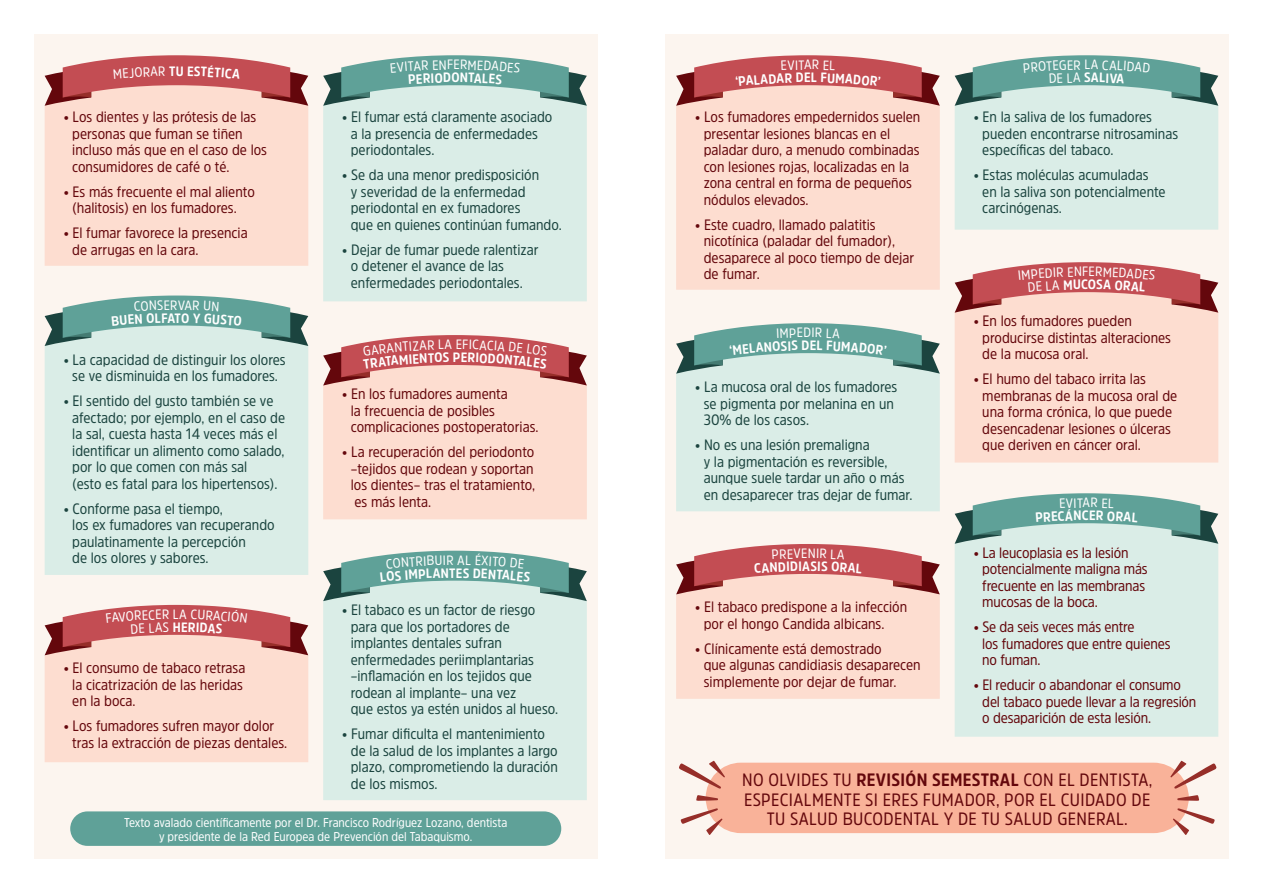
<style>
.page{position:relative;width:1263px;height:893px;background:#fff}
.page>*{position:absolute;margin:0;border:0;box-sizing:border-box;transform-origin:0 0}
.t1{font:17.85px/19.4px "Amsi Pro Narw";letter-spacing:.02em;color:#64070c;text-align:center}
.t2{font:15px/16.5px "Amsi Pro Narw";color:#64070c}
.t3{font:15px/16.5px "Amsi Pro Narw";color:#1b443f}
.t4{font:700 13.5px "Amsi Pro Narw";letter-spacing:.01em;color:#fff}
.t5{font:13.5px "Amsi Pro Narw";letter-spacing:.015em;color:#fff}
.t6{font:12.75px/14.2px "Amsi Pro Narw";color:#fff;text-align:center}
.s1{font-weight:700}
</style>
<div class="page">
<div style="left:34px;top:34px;width:563px;height:825px;background:#fcf5ef"></div>
<div style="left:665px;top:34px;width:564px;height:825px;background:#fcf5ef"></div>
<div style="left:45px;top:106px;width:263px;height:160px;background:#fdddd0"></div>
<div style="left:45px;top:346px;width:263px;height:229px;background:#daede7"></div>
<div style="left:676px;top:106px;width:264px;height:184px;background:#fdddd0"></div>
<div style="left:323px;top:106px;width:264px;height:195px;background:#daede7"></div>
<div style="left:323px;top:601px;width:264px;height:199px;background:#daede7"></div>
<div style="left:955px;top:313px;width:263px;height:150px;background:#fdddd0"></div>
<div style="left:955px;top:544px;width:263px;height:193px;background:#daede7"></div>
<div style="left:70px;top:811px;width:491px;height:35px;background:#5fa198;border-radius:17px"></div>
<div style="left:706px;top:763px;width:483px;height:70px;background:#f9b299;border-radius:35px"></div>
<svg style="left:1177px;top:795px;width:22px;height:6px"></svg>
<svg style="left:1170px;top:761px;width:46px;height:28px"></svg>
<svg style="left:1172px;top:808px;width:43px;height:27px"></svg>
<svg style="left:696px;top:795px;width:22px;height:6px"></svg>
<svg style="left:679px;top:761px;width:46px;height:28px"></svg>
<svg style="left:680px;top:808px;width:43px;height:27px"></svg>
<svg style="left:45px;top:55px;width:263px;height:51px;background:#d28584"></svg>
<svg style="left:45px;top:296px;width:263px;height:50px;background:#8eb8b0"></svg>
<svg style="left:45px;top:605px;width:263px;height:157px;background:#efc0b7"></svg>
<svg style="left:676px;top:323px;width:264px;height:188px;background:#c6dfd9"></svg>
<svg style="left:676px;top:544px;width:264px;height:155px;background:#efc0b7"></svg>
<svg style="left:676px;top:55px;width:264px;height:51px;background:#d28584"></svg>
<svg style="left:323px;top:55px;width:264px;height:51px;background:#90b9b2"></svg>
<svg style="left:323px;top:335px;width:264px;height:184px;background:#f1c5bb"></svg>
<svg style="left:323px;top:551px;width:264px;height:50px;background:#8eb8b1"></svg>
<svg style="left:955px;top:55px;width:263px;height:175px;background:#c4ded7"></svg>
<svg style="left:955px;top:262px;width:263px;height:51px;background:#d28484"></svg>
<svg style="left:955px;top:493px;width:263px;height:51px;background:#90b9b1"></svg>
<p class="t4" style="left:169px;top:62px;width:16px">TU</p>
<p class="t2" style="left:72px;top:108px;width:196px;text-indent:-9px">• Los dientes y las prótesis de las personas que fuman se tiñen incluso más que en el caso de los consumidores de café o té.</p>
<p class="t2" style="left:72px;top:183px;width:184px;text-indent:-9px">• Es más frecuente el mal aliento (halitosis) en los fumadores.</p>
<p class="t2" style="left:72px;top:224px;width:177px;text-indent:-9px">• El fumar favorece la presencia de arrugas en la cara.</p>
<p class="t5" style="left:170px;top:296px;width:17px">RV</p>
<p class="t4" style="left:175px;top:309px;width:8px">T</p>
<p class="t3" style="left:64px;top:351px;width:223px;text-align:center">• La capacidad de distinguir los olores se ve disminuida en los fumadores.</p>
<p class="t3" style="left:72px;top:392px;width:214px;text-indent:-9px">• El sentido del gusto también se ve afectado; por ejemplo, en el caso de la sal, cuesta hasta 14 veces más el identificar un alimento como salado, por lo que comen con más sal<br>(esto es fatal para los hipertensos).</p>
<p class="t3" style="left:72px;top:500px;width:204px;text-indent:-9px">• Conforme pasa el tiempo,<br>los ex fumadores van recuperando paulatinamente la percepción<br>de los olores y sabores.</p>
<p class="t5" style="left:173px;top:605px;width:8px">L</p>
<p class="t4" style="left:173px;top:618px;width:10px">H</p>
<p class="t2" style="left:72px;top:659px;width:175px;text-indent:-9px">• El consumo de tabaco retrasa la cicatrización de las heridas en la boca.</p>
<p class="t2" style="left:72px;top:717px;width:216px;text-indent:-9px">• Los fumadores sufren mayor dolor tras la extracción de piezas dentales.</p>
<p class="t5" style="left:453px;top:55px;width:8px">E</p>
<p class="t4" style="left:451px;top:68px;width:10px">O</p>
<p class="t3" style="left:351px;top:108px;width:203px;text-indent:-9px">• El fumar está claramente asociado a la presencia de enfermedades periodontales.</p>
<p class="t3" style="left:351px;top:166px;width:213px;text-indent:-9px">• Se da una menor predisposición<br>y severidad de la enfermedad periodontal en ex fumadores<br>que en quienes continúan fumando.</p>
<p class="t3" style="left:351px;top:241px;width:189px;text-indent:-9px">• Dejar de fumar puede ralentizar o detener el avance de las enfermedades periodontales.</p>
<p class="t5" style="left:456px;top:335px;width:8px">E</p>
<p class="t4" style="left:453px;top:348px;width:9px">P</p>
<p class="t2" style="left:351px;top:385px;width:189px;text-indent:-9px">• En los fumadores aumenta<br>la frecuencia de posibles complicaciones postoperatorias.</p>
<p class="t2" style="left:351px;top:443px;width:186px;text-align:justify;text-indent:-9px">• La recuperación del periodonto –tejidos que rodean y soportan los dientes– tras el tratamiento, es más lenta.</p>
<p class="t5" style="left:457px;top:551px;width:9px">A</p>
<p class="t4" style="left:449px;top:564px;width:15px">TE</p>
<p class="t3" style="left:351px;top:601px;width:209px;text-indent:-9px">• El tabaco es un factor de riesgo para que los portadores de implantes dentales sufran enfermedades periimplantarias –inflamación en los tejidos que rodean al implante– una vez<br>que estos ya estén unidos al hueso.</p>
<p class="t3" style="left:351px;top:725px;width:208px;text-indent:-9px">• Fumar dificulta el mantenimiento de la salud de los implantes a largo plazo, comprometiendo la duración de los mismos.</p>
<p class="t6" style="left:124px;top:815px;width:385px">Texto avalado científicamente por el Dr. Francisco Rodríguez Lozano, dentista y presidente de la Red Europea de Prevención del Tabaquismo.</p>
<p class="t5" style="left:804px;top:55px;width:9px">A</p>
<p class="t4" style="left:804px;top:68px;width:15px">EL</p>
<p class="t2" style="left:704px;top:108px;width:218px;text-indent:-9px">• Los fumadores empedernidos suelen presentar lesiones blancas en el paladar duro, a menudo combinadas con lesiones rojas, localizadas en la zona central en forma de pequeños nódulos elevados.</p>
<p class="t2" style="left:704px;top:216px;width:212px;text-indent:-9px">• Este cuadro, llamado palatitis nicotínica (paladar del fumador), desaparece al poco tiempo de dejar de fumar.</p>
<p class="t5" style="left:803px;top:323px;width:13px">DI</p>
<p class="t4" style="left:802px;top:336px;width:16px">DE</p>
<p class="t3" style="left:704px;top:378px;width:195px;text-indent:-9px">• La mucosa oral de los fumadores se pigmenta por melanina en un<br>30% de los casos.</p>
<p class="t3" style="left:704px;top:436px;width:210px;text-indent:-9px">• No es una lesión premaligna<br>y la pigmentación es reversible, aunque suele tardar un año o más en desaparecer tras dejar de fumar.</p>
<p class="t5" style="left:801px;top:544px;width:16px">EN</p>
<p class="t4" style="left:802px;top:557px;width:16px">AS</p>
<p class="t2" style="left:704px;top:599px;width:205px;text-indent:-9px">• El tabaco predispone a la infección por el hongo Candida albicans.</p>
<p class="t2" style="left:704px;top:640px;width:218px;text-indent:-9px">• Clínicamente está demostrado<br>que algunas candidiasis desaparecen simplemente por dejar de fumar.</p>
<p class="t5" style="left:1084px;top:55px;width:7px">L</p>
<p class="t4" style="left:1084px;top:68px;width:8px">S</p>
<p class="t3" style="left:982px;top:108px;width:197px;text-indent:-9px">• En la saliva de los fumadores pueden encontrarse nitrosaminas específicas del tabaco.</p>
<p class="t3" style="left:982px;top:166px;width:185px;text-indent:-9px">• Estas moléculas acumuladas en la saliva son potencialmente carcinógenas.</p>
<p class="t5" style="left:1082px;top:262px;width:14px">FE</p>
<p class="t4" style="left:1081px;top:275px;width:17px">CO</p>
<p class="t2" style="left:982px;top:312px;width:190px;text-indent:-9px">• En los fumadores pueden producirse distintas alteraciones de la mucosa oral.</p>
<p class="t2" style="left:982px;top:370px;width:196px;text-indent:-9px">• El humo del tabaco irrita las membranas de la mucosa oral de una forma crónica, lo que puede desencadenar lesiones o úlceras que deriven en cáncer oral.</p>
<p class="t5" style="left:1082px;top:493px;width:9px">A</p>
<p class="t4" style="left:1082px;top:506px;width:15px">CE</p>
<p class="t2" style="left:982px;top:544px;width:167px;text-indent:-9px">• La leucoplasia es la lesión potencialmente maligna más frecuente en las membranas mucosas de la boca.</p>
<p class="t2" style="left:982px;top:618px;width:190px;text-indent:-9px">• Se da seis veces más entre<br>los fumadores que entre quienes no fuman.</p>
<p class="t2" style="left:982px;top:676px;width:216px;text-indent:-9px">• El reducir o abandonar el consumo del tabaco puede llevar a la regresión o desaparición de esta lesión.</p>
<p class="t1" style="left:742px;top:770px;width:412px">NO OLVIDES TU <span class="s1">REVISIÓN SEMESTRAL</span> CON EL DENTISTA,</p>
<p class="t1" style="left:744px;top:789px;width:408px">ESPECIALMENTE SI ERES FUMADOR, POR EL CUIDADO DE<br>TU SALUD BUCODENTAL Y DE TU SALUD GENERAL.</p>
</div>
